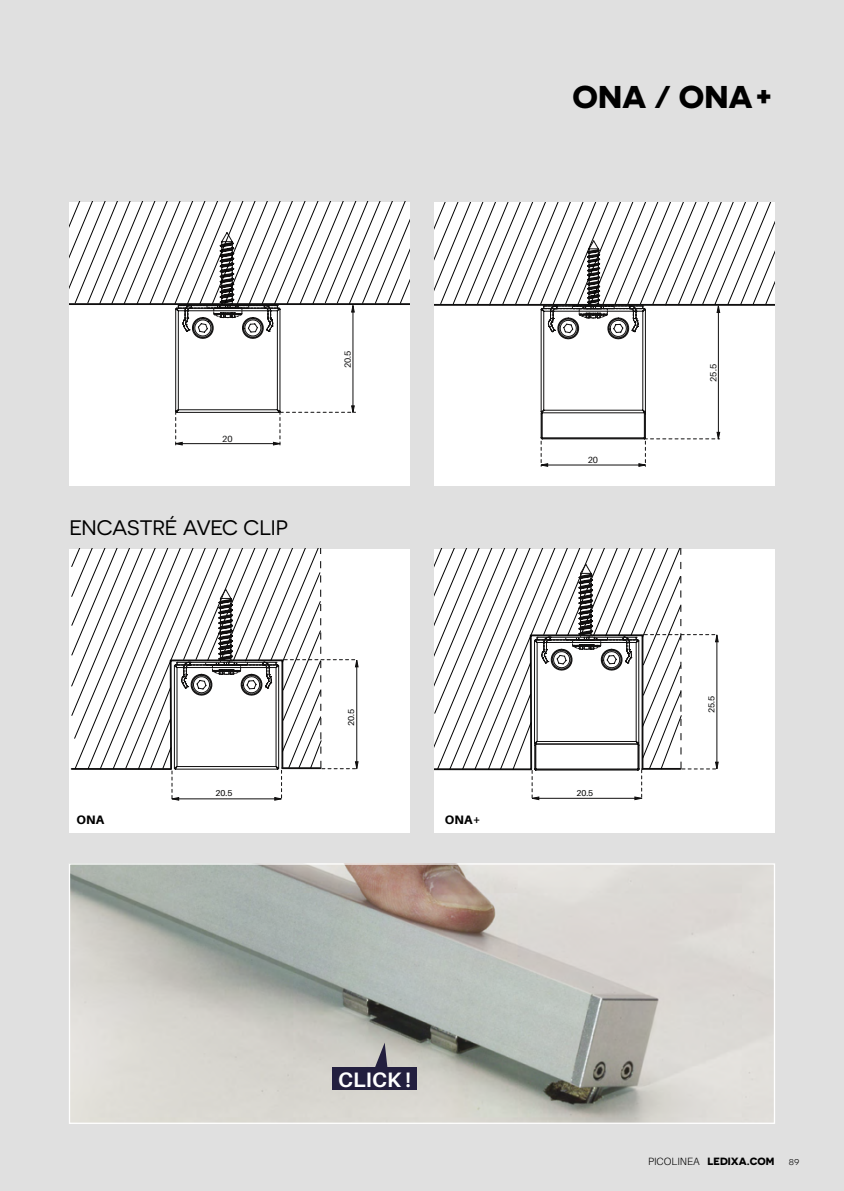
<style>
.page{position:relative;width:844px;height:1191px;background:#fff}
.page>*{position:absolute;margin:0;border:0;box-sizing:border-box;transform-origin:0 0}
.t1{font:700 31.5px "Novecentosanswide";color:#000}
.t2{font:21px "Novecentosanswide";letter-spacing:-.02em;color:#000}
.t3{font:700 20.82px "Aileron";color:#fff}
.t4{font:800 12.25px "Aileron";letter-spacing:.01em;color:#000}
.t5{font:700 10.5px "Novecentosanswide";color:#000}
.t6{font:10.5px "Novecentosanswide";color:#000}
.t7{font:8.92px "Aileron";color:#100f0f}
.t8{font:8.58px "Aileron";color:#000}
.s1{font-family:"Aileron";font-weight:300}
</style>
<div class="page">
<div style="left:0;top:0;width:843px;height:1191px;background:#e0e0e0"></div>
<div style="left:434px;top:202px;width:340px;height:284px;background:#fff"></div>
<svg style="left:434px;top:202px;width:340px;height:265px"></svg>
<div style="left:69px;top:202px;width:340px;height:284px;background:#fff"></div>
<svg style="left:69px;top:202px;width:340px;height:243px"></svg>
<img style="left:71px;top:865px;width:702px;height:257px">
<div style="left:69px;top:863px;width:706px;height:261px;border:1px solid #fff"></div>
<div style="left:332px;top:1067px;width:85px;height:23px;background:#231f3f"></div>
<svg style="left:374px;top:1042px;width:13px;height:25px"></svg>
<div style="left:434px;top:549px;width:340px;height:283px;background:#fff"></div>
<svg style="left:434px;top:549px;width:284px;height:252px"></svg>
<div style="left:69px;top:548px;width:340px;height:284px;background:#fff"></div>
<svg style="left:71px;top:548px;width:287px;height:253px"></svg>
<p class="t1" style="left:572px;top:77px;width:203px">ONA / ONA+</p>
<p class="t7" style="left:222px;top:433px;width:12px">20</p>
<p class="t2" style="left:69px;top:515px;width:220px">ENCASTRÉ AVEC CLIP</p>
<p class="t7" style="left:343px;top:368px;width:19px;rotate:-90deg">20.5</p>
<p class="t8" style="left:215px;top:788px;width:18px">20.5</p>
<p class="t8" style="left:346px;top:725px;width:19px;rotate:-90deg">20.5</p>
<p class="t4" style="left:76px;top:813px;width:29px">ONA</p>
<p class="t4" style="left:445px;top:813px;width:37px">ONA+</p>
<p class="t7" style="left:587px;top:455px;width:12px">20</p>
<p class="t8" style="left:576px;top:788px;width:18px">20.5</p>
<p class="t7" style="left:708px;top:382px;width:19px;rotate:-90deg">25.5</p>
<p class="t8" style="left:706px;top:713px;width:19px;rotate:-90deg">25.5</p>
<p class="t3" style="left:338px;top:1068px;width:74px">CLICK !</p>
<p class="t5" style="left:648px;top:1154px;width:128px"><span class="s1">PICOLINEA</span> LEDIXA.COM</p>
<p class="t6" style="left:788px;top:1155px;width:12px">89</p>
</div>
